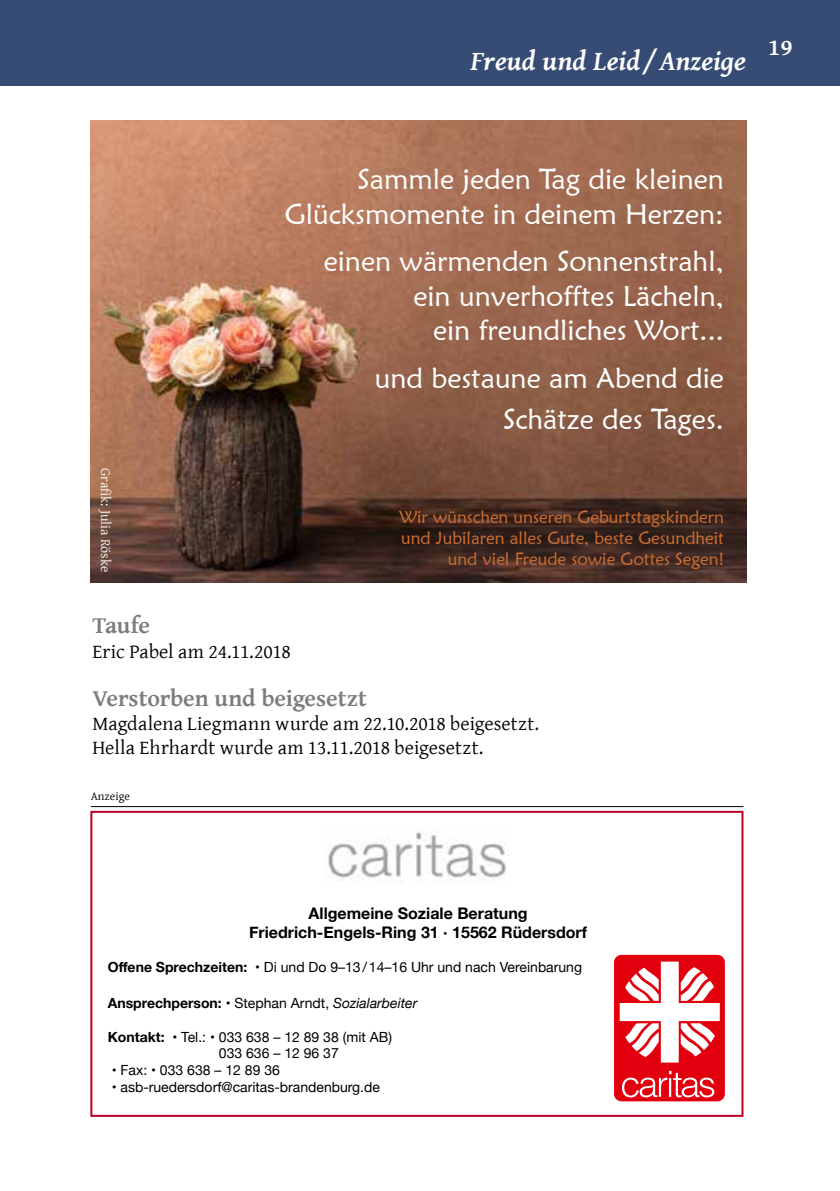
<style>
.page{position:relative;width:840px;height:1191px;background:#fff}
.page>*{position:absolute;margin:0;border:0;box-sizing:border-box;transform-origin:0 0}
.t1{font:28.6px/34.2px "Maiandra GD";color:#fff;text-align:right}
.t2{font:italic 700 28px "Gentium Basic";color:#fff}
.t3{font:700 24px "Gentium Basic";letter-spacing:-.005em;color:#7c7c7c}
.t4{font:700 24px "Gentium Basic";color:#fff}
.t5{font:20px/24px "Gentium Basic";letter-spacing:.005em;color:#000}
.t6{font:17.6px/21px "Maiandra GD";color:#ce6e30;text-align:right}
.t7{font:700 16px/19.2px "Helvetica Neue";color:#000;text-align:center}
.t8{font:14px/16.8px "Helvetica Neue";color:#000}
.t9{font:700 14px "Helvetica Neue";color:#000}
.t10{font:14px "Gentium Basic";color:#f9f9f9}
.t11{font:12px "Gentium Basic";color:#000}
.s1{font-weight:700}
.s2{font-weight:400}
.s3{font-weight:400;font-style:italic}
</style>
<div class="page">
<div style="left:0;top:0;width:839px;height:85px;background:#374c75"></div>
<div style="left:90px;top:811px;width:653px;height:305px;border:2px solid #be0027"></div>
<img style="left:328px;top:831px;width:180px;height:52px">
<hr style="left:91px;top:806px;width:652px;height:1px;background:#000">
<div style="left:613px;top:955px;width:111px;height:146px;background:#e3000e;border-radius:7px"></div>
<svg style="left:619px;top:961px;width:100px;height:136px"></svg>
<img style="left:90px;top:120px;width:656px;height:462px">
<h2 class="t2" style="left:470px;top:40px;width:276px">Freud und Leid /Anzeige</h2>
<h3 class="t4" style="left:767px;top:29px;width:26px">19</h3>
<p class="t10" style="left:116px;top:468px;width:106px;rotate:90deg">Grafik: Julia Röske</p>
<h1 class="t1" style="left:284px;top:162px;width:440px">Sammle jeden Tag die kleinen<br>Glücksmomente in deinem Herzen:</h1>
<h1 class="t1" style="left:323px;top:244px;width:401px">einen wärmenden Sonnenstrahl, ein unverhofftes Lächeln,<br>ein freundliches Wort...</h1>
<h1 class="t1" style="left:374px;top:357px;width:350px;line-height:41px">und bestaune am Abend die<br>Schätze des Tages.</h1>
<p class="t6" style="left:399px;top:506px;width:326px">Wir wünschen unseren Geburtstagskindern und Jubilaren alles Gute, beste Gesundheit und viel Freude sowie Gottes Segen!</p>
<h3 class="t3" style="left:92px;top:607px;width:59px">Taufe</h3>
<h3 class="t5" style="left:92px;top:638px;width:200px">Eric Pabel am 24.11.2018</h3>
<h3 class="t3" style="left:92px;top:679px;width:276px">Verstorben und beigesetzt</h3>
<h3 class="t5" style="left:92px;top:710px;width:448px">Magdalena Liegmann wurde am 22.10.2018 beigesetzt.<br>Hella Ehrhardt wurde am 13.11.2018 beigesetzt.</h3>
<p class="t11" style="left:91px;top:787px;width:41px">Anzeige</p>
<p class="t7" style="left:249px;top:904px;width:339px">Allgemeine Soziale Beratung<br>Friedrich-Engels-Ring 31 ∙ 15562 Rüdersdorf</p>
<p class="t8" style="left:108px;top:959px;width:475px"><span class="s1">Offene Sprechzeiten: •</span> Di und Do 9–13/14–16 Uhr und nach Vereinbarung</p>
<p class="t9" style="left:108px;top:992px;width:311px">Ansprechperson: <span class="s2">• Stephan Arndt,</span> <span class="s3">Sozialarbeiter</span></p>
<p class="t8" style="left:219px;top:1029px;width:175px;text-indent:-111px"><span class="s1">Kontakt:</span> • Tel.: • 033 638 – 12 89 38 (mit AB)<br>033 636 – 12 96 37</p>
<p class="t8" style="left:112px;top:1062px;width:170px">• Fax: • 033 638 – 12 89 36</p>
<p class="t8" style="left:112px;top:1079px;width:269px">• asb-ruedersdorf@caritas-brandenburg.de</p>
</div>
